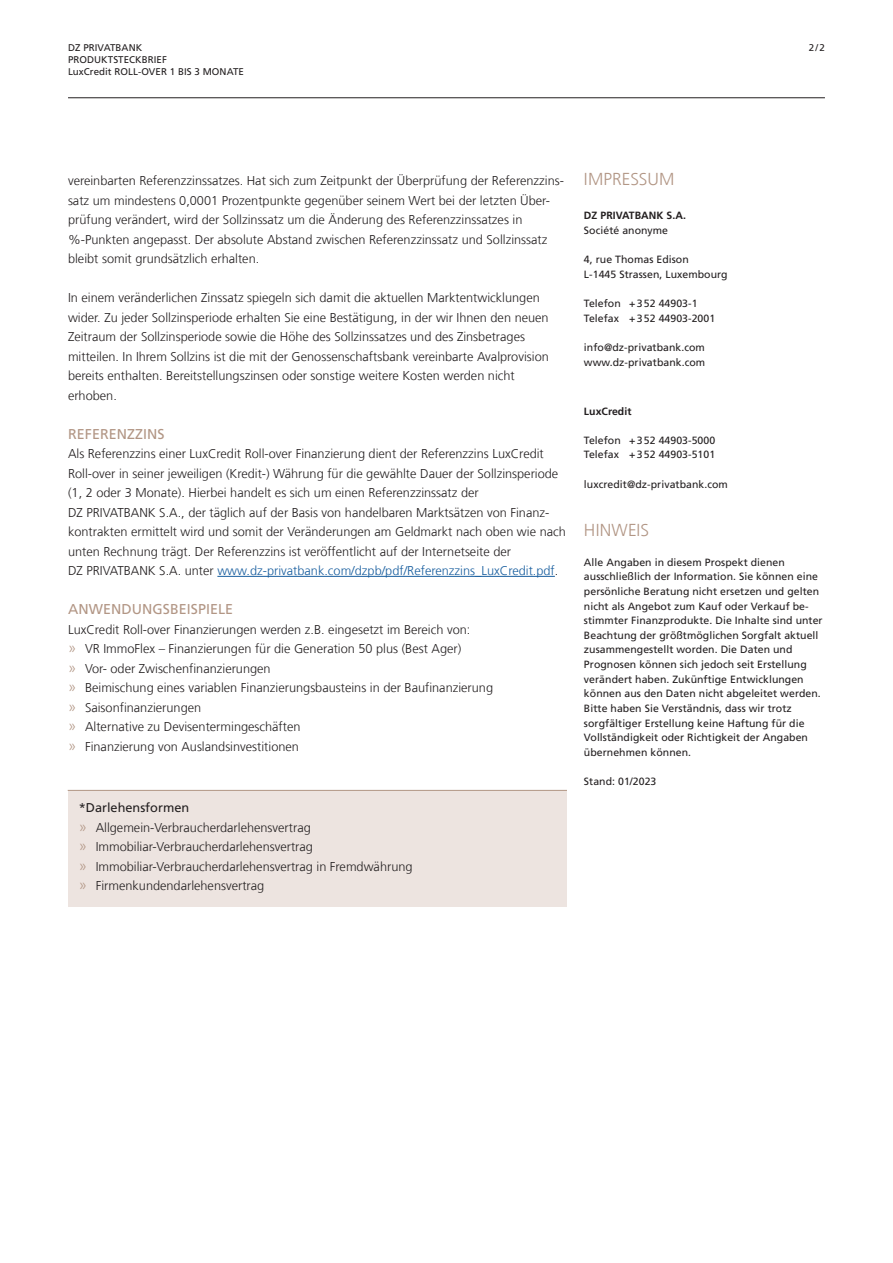
<style>
.page{position:relative;width:893px;height:1263px;background:#fff}
.page>*{position:absolute;margin:0;border:0;box-sizing:border-box;transform-origin:0 0}
._03_Light_11_5pt_Ver{font:300 17.25px "Frutiger LT Com";letter-spacing:.005em;color:#b29685}
._06_Copyhead_Roman_9{font:14.25px "Frutiger LT Com";letter-spacing:.005em;color:#b29685}
._06_Copyhead_Roman_9-2{font:300 12.75px/19.5px "Frutiger LT Com";color:#231f20}
._06_Copyhead_Roman_9-3{font:12.75px "Frutiger LT Com";color:#231f20}
._13_Roman_7pt_Schwar{font:10.5px/14.7px "Frutiger LT Com";letter-spacing:.005em;color:#231f20}
._11_Bold_7pt_Schwarz{font:700 10.5px "Frutiger LT Com";letter-spacing:.005em;color:#231f20}
.t1{font:9.75px/12px "Frutiger LT Com";letter-spacing:.005em;color:#231f20}
.s1{color:#175d9e}
.s2{font-size:15px;color:#b29685}
</style>
<div class="page">
<hr style="left:68px;top:97px;width:757px;height:1px;background:#231f20">
<hr style="left:217px;top:576px;width:338px;height:1px;background:#175d9e">
<div style="left:68px;top:790px;width:499px;height:117px;background:#ede4e0"></div>
<hr style="left:68px;top:790px;width:499px;height:1px;background:#b29685">
<p class="t1" style="left:68px;top:42px;width:177px">DZ PRIVATBANK<br>PRODUKTSTECKBRIEF<br>LuxCredit ROLL-OVER 1 BIS 3 MONATE</p>
<p class="t1" style="left:809px;top:42px;width:18px">2/2</p>
<p class="_06_Copyhead_Roman_9-2" style="left:68px;top:171px;width:497px">vereinbarten Referenzzinssatzes. Hat sich zum Zeitpunkt der Überprüfung der Referenzzins&shy;satz um mindestens 0,0001 Prozentpunkte gegenüber seinem Wert bei der letzten Über&shy;prüfung verändert, wird der Sollzinssatz um die Änderung des Referenzzinssatzes in %-Punkten angepasst. Der absolute Abstand zwischen Referenzzinssatz und Sollzinssatz bleibt somit grundsätzlich erhalten.</p>
<p class="_06_Copyhead_Roman_9-2" style="left:68px;top:288px;width:482px">In einem veränderlichen Zinssatz spiegeln sich damit die aktuellen Marktentwicklungen wider. Zu jeder Sollzinsperiode erhalten Sie eine Bestätigung, in der wir Ihnen den neuen Zeitraum der Sollzinsperiode sowie die Höhe des Sollzinssatzes und des Zinsbetrages mitteilen. In Ihrem Sollzins ist die mit der Genossenschaftsbank vereinbarte Avalprovision bereits enthalten. Bereitstellungszinsen oder sonstige weitere Kosten werden nicht erhoben.</p>
<p class="_06_Copyhead_Roman_9" style="left:68px;top:425px;width:98px">REFERENZZINS</p>
<p class="_06_Copyhead_Roman_9-2" style="left:68px;top:444px;width:499px">Als Referenzzins einer LuxCredit Roll-over Finanzierung dient der Referenzzins LuxCredit Roll-over in seiner jeweiligen (Kredit-) Währung für die gewählte Dauer der Sollzinsperiode (1, 2 oder 3 Monate). Hierbei handelt es sich um einen Referenzzinssatz der<br>DZ PRIVATBANK S.A., der täglich auf der Basis von handelbaren Marktsätzen von Finanz&shy;kontrakten ermittelt wird und somit der Veränderungen am Geldmarkt nach oben wie nach unten Rechnung trägt. Der Referenzzins ist veröffentlicht auf der Internetseite der<br>DZ PRIVATBANK S.A. unter <span class="s1">www.dz-privatbank.com/dzpb/pdf/Referenzzins_LuxCredit.pdf</span>.</p>
<p class="_06_Copyhead_Roman_9" style="left:68px;top:601px;width:167px">ANWENDUNGSBEISPIELE</p>
<p class="_06_Copyhead_Roman_9-2" style="left:68px;top:620px;width:404px">LuxCredit Roll-over Finanzierungen werden z.B. eingesetzt im Bereich von:</p>
<p class="_06_Copyhead_Roman_9-2" style="left:68px;top:639px;width:395px"><span class="s2">»</span> VR ImmoFlex – Finanzierungen für die Generation 50 plus (Best Ager)</p>
<p class="_06_Copyhead_Roman_9-2" style="left:68px;top:659px;width:204px"><span class="s2">»</span> Vor- oder Zwischenfinanzierungen</p>
<p class="_06_Copyhead_Roman_9-2" style="left:68px;top:678px;width:427px"><span class="s2">»</span> Beimischung eines variablen Finanzierungsbausteins in der Baufinanzierung</p>
<p class="_06_Copyhead_Roman_9-2" style="left:68px;top:698px;width:135px"><span class="s2">»</span> Saisonfinanzierungen</p>
<p class="_06_Copyhead_Roman_9-2" style="left:68px;top:717px;width:234px"><span class="s2">»</span> Alternative zu Devisentermingeschäften</p>
<p class="_06_Copyhead_Roman_9-2" style="left:68px;top:737px;width:232px"><span class="s2">»</span> Finanzierung von Auslandsinvestitionen</p>
<p class="_06_Copyhead_Roman_9-3" style="left:79px;top:800px;width:112px">*Darlehensformen</p>
<p class="_06_Copyhead_Roman_9-2" style="left:79px;top:817px;width:234px"><span class="s2">»</span> Allgemein-Verbraucherdarlehensvertrag</p>
<p class="_06_Copyhead_Roman_9-2" style="left:79px;top:837px;width:236px"><span class="s2">»</span> Immobiliar-Verbraucherdarlehensvertrag</p>
<p class="_06_Copyhead_Roman_9-2" style="left:79px;top:856px;width:335px"><span class="s2">»</span> Immobiliar-Verbraucherdarlehensvertrag in Fremdwährung</p>
<p class="_06_Copyhead_Roman_9-2" style="left:79px;top:876px;width:187px"><span class="s2">»</span> Firmenkundendarlehensvertrag</p>
<p class="_03_Light_11_5pt_Ver" style="left:584px;top:169px;width:92px">IMPRESSUM</p>
<p class="_11_Bold_7pt_Schwarz" style="left:584px;top:209px;width:103px">DZ PRIVATBANK S.A.</p>
<p class="_13_Roman_7pt_Schwar" style="left:584px;top:223px;width:86px">Société anonyme</p>
<p class="_13_Roman_7pt_Schwar" style="left:584px;top:252px;width:106px">4, rue Thomas Edison</p>
<p class="_13_Roman_7pt_Schwar" style="left:584px;top:267px;width:145px">L-1445 Strassen, Luxembourg</p>
<p class="_13_Roman_7pt_Schwar" style="left:584px;top:296px;width:115px">Telefon +352 44903-1</p>
<p class="_13_Roman_7pt_Schwar" style="left:584px;top:311px;width:133px">Telefax +352 44903-2001</p>
<p class="_13_Roman_7pt_Schwar" style="left:584px;top:340px;width:122px">info@dz-privatbank.com</p>
<p class="_13_Roman_7pt_Schwar" style="left:584px;top:355px;width:123px">www.dz-privatbank.com</p>
<p class="_11_Bold_7pt_Schwarz" style="left:584px;top:404px;width:49px">LuxCredit</p>
<p class="_13_Roman_7pt_Schwar" style="left:584px;top:433px;width:133px">Telefon +352 44903-5000</p>
<p class="_13_Roman_7pt_Schwar" style="left:584px;top:447px;width:133px">Telefax +352 44903-5101</p>
<p class="_13_Roman_7pt_Schwar" style="left:584px;top:476px;width:145px">luxcredit@dz-privatbank.com</p>
<p class="_03_Light_11_5pt_Ver" style="left:584px;top:520px;width:67px">HINWEIS</p>
<p class="_13_Roman_7pt_Schwar" style="left:584px;top:554px;width:240px">Alle Angaben in diesem Prospekt dienen ausschließlich der Information. Sie können eine persönliche Beratung nicht ersetzen und gelten nicht als Angebot zum Kauf oder Verkauf be&shy;stimmter Finanzprodukte. Die Inhalte sind unter Beachtung der größtmöglichen Sorgfalt aktuell zusammengestellt worden. Die Daten und Prognosen können sich jedoch seit Erstellung verändert haben. Zukünftige Entwicklungen können aus den Daten nicht abgeleitet werden.<br>Bitte haben Sie Verständnis, dass wir trotz sorgfältiger Erstellung keine Haftung für die Vollständigkeit oder Richtigkeit der Angaben übernehmen können.</p>
<p class="_13_Roman_7pt_Schwar" style="left:584px;top:774px;width:74px">Stand: 01/2023</p>
</div>
